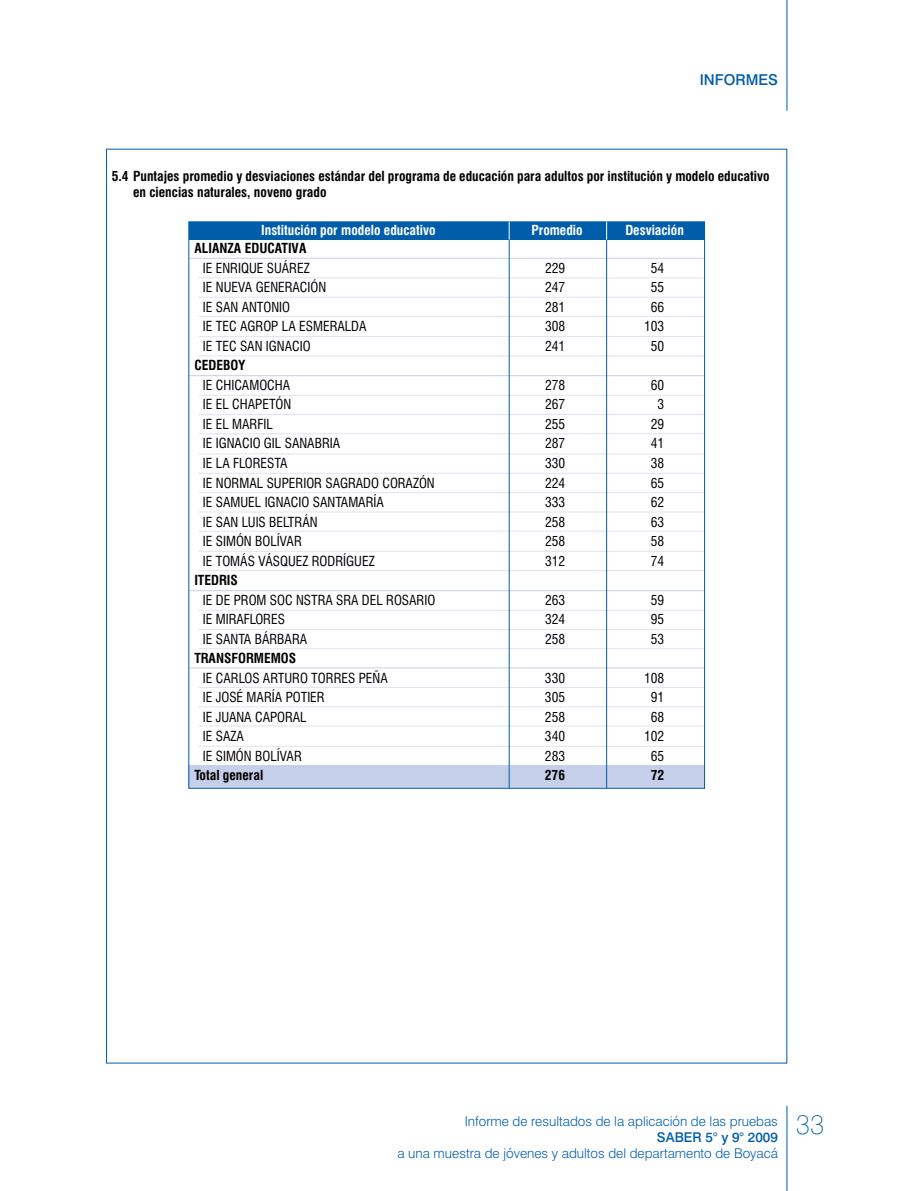
<style>
.page{position:relative;width:915px;height:1191px;background:#fff}
.page>*{position:absolute;margin:0;border:0;box-sizing:border-box;transform-origin:0 0}
.t1{font:100 27px "Swiss 721 BT";color:#005daa}
.t2{font:500 15px "Swiss 721 BT";color:#005daa}
.t3{font:condensed 13.5px "Swiss 721 BT";color:#000}
.t4{font:700 condensed 13.5px/16.2px "Swiss 721 BT";color:#000}
.t5{font:300 13.5px "Swiss 721 BT";color:#005daa}
.t6{font:700 condensed 13.5px "Swiss 721 BT";color:#fff}
.t7{font:500 13.5px "Swiss 721 BT";color:#005daa}
</style>
<div class="page">
<hr style="left:786px;top:1106px;width:1px;height:85px;background:#005daa">
<hr style="left:786px;top:0;width:1px;height:111px;background:#005daa">
<hr style="left:188px;top:258px;width:516px;height:1px;background:#c6cfe9">
<hr style="left:188px;top:375px;width:516px;height:1px;background:#c6cfe9">
<hr style="left:188px;top:590px;width:516px;height:1px;background:#c6cfe9">
<hr style="left:188px;top:667px;width:516px;height:1px;background:#c6cfe9">
<hr style="left:199px;top:277px;width:505px;height:1px;background:#e0e4f3">
<hr style="left:199px;top:395px;width:505px;height:1px;background:#e0e4f3">
<hr style="left:199px;top:610px;width:505px;height:1px;background:#e0e4f3">
<hr style="left:199px;top:687px;width:505px;height:1px;background:#e0e4f3">
<hr style="left:199px;top:492px;width:505px;height:1px;background:#e0e4f3">
<hr style="left:199px;top:336px;width:505px;height:1px;background:#e0e4f3">
<hr style="left:199px;top:453px;width:505px;height:1px;background:#e0e4f3">
<hr style="left:199px;top:551px;width:505px;height:1px;background:#e0e4f3">
<hr style="left:199px;top:297px;width:505px;height:1px;background:#e0e4f3">
<hr style="left:199px;top:414px;width:505px;height:1px;background:#e0e4f3">
<hr style="left:199px;top:629px;width:505px;height:1px;background:#e0e4f3">
<hr style="left:199px;top:706px;width:505px;height:1px;background:#e0e4f3">
<hr style="left:199px;top:746px;width:505px;height:1px;background:#e0e4f3">
<hr style="left:199px;top:512px;width:505px;height:1px;background:#e0e4f3">
<hr style="left:199px;top:316px;width:505px;height:1px;background:#e0e4f3">
<hr style="left:199px;top:433px;width:505px;height:1px;background:#e0e4f3">
<hr style="left:199px;top:648px;width:505px;height:1px;background:#e0e4f3">
<hr style="left:199px;top:725px;width:505px;height:1px;background:#e0e4f3">
<hr style="left:199px;top:531px;width:505px;height:1px;background:#e0e4f3">
<hr style="left:199px;top:355px;width:505px;height:1px;background:#e0e4f3">
<hr style="left:199px;top:473px;width:505px;height:1px;background:#e0e4f3">
<hr style="left:199px;top:570px;width:505px;height:1px;background:#e0e4f3">
<div style="left:189px;top:222px;width:515px;height:18px;background:#005daa"></div>
<div style="left:188px;top:765px;width:516px;height:23px;background:#c6cfe9"></div>
<hr style="left:508px;top:240px;width:1px;height:548px;background:#005daa">
<svg style="left:508px;top:222px;width:1px;height:18px"></svg>
<hr style="left:606px;top:240px;width:1px;height:548px;background:#005daa">
<svg style="left:606px;top:222px;width:1px;height:18px"></svg>
<p class="t2" style="left:699px;top:71px;width:80px">INFORMES</p>
<p class="t4" style="left:133px;top:168px;width:637px;text-indent:-21px">5.4 Puntajes promedio y desviaciones estándar del programa de educación para adultos por institución y modelo educativo en ciencias naturales, noveno grado</p>
<p class="t6" style="left:261px;top:222px;width:176px">Institución por modelo educativo</p>
<p class="t6" style="left:531px;top:222px;width:53px">Promedio</p>
<p class="t6" style="left:625px;top:222px;width:60px">Desviación</p>
<p class="t4" style="left:194px;top:240px;width:113px">ALIANZA EDUCATIVA</p>
<p class="t3" style="left:203px;top:260px;width:108px">IE ENRIQUE SUÁREZ</p>
<p class="t3" style="left:545px;top:260px;width:22px">229</p>
<p class="t3" style="left:650px;top:260px;width:15px">54</p>
<p class="t3" style="left:203px;top:279px;width:125px">IE NUEVA GENERACIÓN</p>
<p class="t3" style="left:545px;top:279px;width:22px">247</p>
<p class="t3" style="left:650px;top:279px;width:15px">55</p>
<p class="t3" style="left:203px;top:299px;width:89px">IE SAN ANTONIO</p>
<p class="t3" style="left:545px;top:299px;width:22px">281</p>
<p class="t3" style="left:650px;top:299px;width:15px">66</p>
<p class="t3" style="left:203px;top:318px;width:165px">IE TEC AGROP LA ESMERALDA</p>
<p class="t3" style="left:545px;top:318px;width:22px">308</p>
<p class="t3" style="left:644px;top:318px;width:22px">103</p>
<p class="t3" style="left:203px;top:338px;width:109px">IE TEC SAN IGNACIO</p>
<p class="t3" style="left:545px;top:338px;width:22px">241</p>
<p class="t3" style="left:650px;top:338px;width:15px">50</p>
<p class="t4" style="left:194px;top:357px;width:53px">CEDEBOY</p>
<p class="t3" style="left:203px;top:377px;width:89px">IE CHICAMOCHA</p>
<p class="t3" style="left:545px;top:377px;width:22px">278</p>
<p class="t3" style="left:650px;top:377px;width:15px">60</p>
<p class="t3" style="left:203px;top:396px;width:90px">IE EL CHAPETÓN</p>
<p class="t3" style="left:545px;top:396px;width:22px">267</p>
<p class="t3" style="left:657px;top:396px;width:8px">3</p>
<p class="t3" style="left:203px;top:416px;width:71px">IE EL MARFIL</p>
<p class="t3" style="left:545px;top:416px;width:22px">255</p>
<p class="t3" style="left:650px;top:416px;width:15px">29</p>
<p class="t3" style="left:203px;top:435px;width:139px">IE IGNACIO GIL SANABRIA</p>
<p class="t3" style="left:545px;top:435px;width:22px">287</p>
<p class="t3" style="left:650px;top:435px;width:15px">41</p>
<p class="t3" style="left:203px;top:455px;width:86px">IE LA FLORESTA</p>
<p class="t3" style="left:545px;top:455px;width:22px">330</p>
<p class="t3" style="left:650px;top:455px;width:15px">38</p>
<p class="t3" style="left:203px;top:474px;width:233px">IE NORMAL SUPERIOR SAGRADO CORAZÓN</p>
<p class="t3" style="left:545px;top:474px;width:22px">224</p>
<p class="t3" style="left:650px;top:474px;width:15px">65</p>
<p class="t3" style="left:203px;top:494px;width:182px">IE SAMUEL IGNACIO SANTAMARÍA</p>
<p class="t3" style="left:545px;top:494px;width:22px">333</p>
<p class="t3" style="left:650px;top:494px;width:15px">62</p>
<p class="t3" style="left:203px;top:513px;width:116px">IE SAN LUIS BELTRÁN</p>
<p class="t3" style="left:545px;top:513px;width:22px">258</p>
<p class="t3" style="left:650px;top:513px;width:15px">63</p>
<p class="t3" style="left:203px;top:533px;width:100px">IE SIMÓN BOLÍVAR</p>
<p class="t3" style="left:545px;top:533px;width:22px">258</p>
<p class="t3" style="left:650px;top:533px;width:15px">58</p>
<p class="t3" style="left:203px;top:552px;width:173px">IE TOMÁS VÁSQUEZ RODRÍGUEZ</p>
<p class="t3" style="left:545px;top:552px;width:22px">312</p>
<p class="t3" style="left:650px;top:552px;width:15px">74</p>
<p class="t4" style="left:194px;top:572px;width:45px">ITEDRIS</p>
<p class="t3" style="left:203px;top:591px;width:234px">IE DE PROM SOC NSTRA SRA DEL ROSARIO</p>
<p class="t3" style="left:545px;top:591px;width:22px">263</p>
<p class="t3" style="left:650px;top:591px;width:15px">59</p>
<p class="t3" style="left:203px;top:611px;width:84px">IE MIRAFLORES</p>
<p class="t3" style="left:545px;top:611px;width:22px">324</p>
<p class="t3" style="left:650px;top:611px;width:15px">95</p>
<p class="t3" style="left:203px;top:630px;width:106px">IE SANTA BÁRBARA</p>
<p class="t3" style="left:545px;top:630px;width:22px">258</p>
<p class="t3" style="left:650px;top:630px;width:15px">53</p>
<p class="t4" style="left:194px;top:650px;width:103px">TRANSFORMEMOS</p>
<p class="t3" style="left:203px;top:669px;width:186px">IE CARLOS ARTURO TORRES PEÑA</p>
<p class="t3" style="left:545px;top:669px;width:22px">330</p>
<p class="t3" style="left:643px;top:669px;width:22px">108</p>
<p class="t3" style="left:203px;top:689px;width:123px">IE JOSÉ MARÍA POTIER</p>
<p class="t3" style="left:545px;top:689px;width:22px">305</p>
<p class="t3" style="left:650px;top:689px;width:15px">91</p>
<p class="t3" style="left:203px;top:708px;width:105px">IE JUANA CAPORAL</p>
<p class="t3" style="left:545px;top:708px;width:22px">258</p>
<p class="t3" style="left:650px;top:708px;width:15px">68</p>
<p class="t3" style="left:203px;top:728px;width:42px">IE SAZA</p>
<p class="t3" style="left:545px;top:728px;width:22px">340</p>
<p class="t3" style="left:643px;top:728px;width:22px">102</p>
<p class="t3" style="left:203px;top:747px;width:100px">IE SIMÓN BOLÍVAR</p>
<p class="t3" style="left:545px;top:747px;width:22px">283</p>
<p class="t3" style="left:650px;top:747px;width:15px">65</p>
<p class="t4" style="left:194px;top:767px;width:70px">Total general</p>
<p class="t4" style="left:544px;top:767px;width:22px">276</p>
<p class="t4" style="left:650px;top:767px;width:15px">72</p>
<p class="t5" style="left:464px;top:1112px;width:314px">Informe de resultados de la aplicación de las pruebas</p>
<p class="t7" style="left:656px;top:1128px;width:122px">SABER 5° y 9° 2009</p>
<p class="t5" style="left:397px;top:1145px;width:382px">a una muestra de jóvenes y adultos del departamento de Boyacá</p>
<h1 class="t1" style="left:795px;top:1108px;width:30px">33</h1>
</div>
